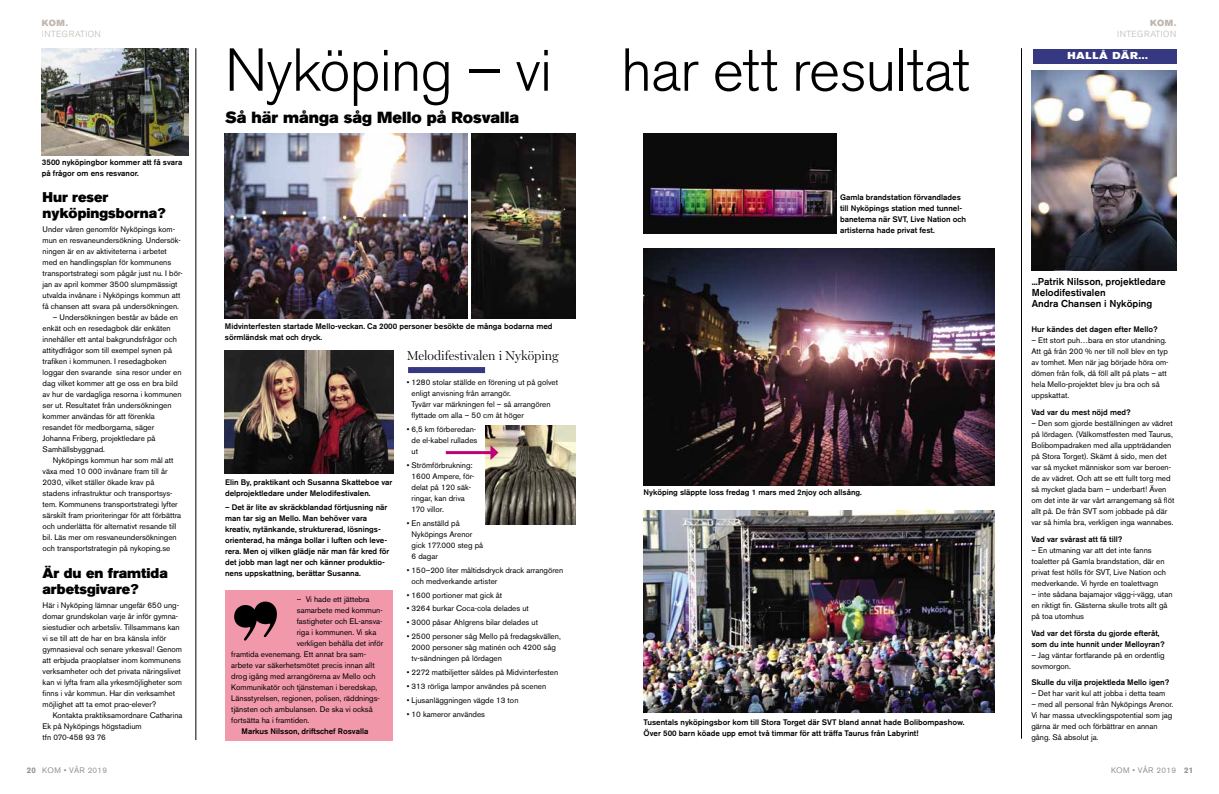
<style>
.page{position:relative;width:1219px;height:794px;background:#fff}
.page>*{position:absolute;margin:0;border:0;box-sizing:border-box;transform-origin:0 0}
.t1{font:300 60px "Akzidenz Grotesk BE";letter-spacing:-.02em;color:#000}
.t2{font:16px "Akzidenz Grotesk BE Super";color:#000}
.t3{font:14px/16px "Akzidenz Grotesk BE Super";color:#000}
.t4{font:300 13px "Miller Display";color:#000}
.t5{font:500 10px/11px "Akzidenz Grotesk BE";color:#000}
.t6{font:10px "Akzidenz Grotesk BE Super";letter-spacing:.05em;color:#fff;scale:1.1 1}
.t7{font:300 8.8px "Akzidenz Grotesk BE";letter-spacing:.05em;color:#bfb7b0}
.t8{font:8.8px "Akzidenz Grotesk BE Super";letter-spacing:.05em;color:#bfb7b0}
.t9{font:8px/11px "Akzidenz Grotesk BE";color:#000}
.t10{font:500 8px/11px "Akzidenz Grotesk BE";color:#000}
.t11{font:8px "Akzidenz Grotesk BE";letter-spacing:.04em;color:#939393}
.s1{font-weight:700}
</style>
<div class="page">
<hr style="left:196px;top:48px;width:1px;height:692px;background:#000">
<hr style="left:1021px;top:48px;width:1px;height:690px;background:#000">
<div style="left:225px;top:590px;width:167px;height:150px;background:#f198aa"></div>
<img style="left:1032px;top:70px;width:144px;height:200px">
<div style="left:1033px;top:49px;width:143px;height:14px;background:#363881"></div>
<img style="left:225px;top:133px;width:242px;height:185px">
<img style="left:471px;top:133px;width:104px;height:185px">
<img style="left:225px;top:350px;width:168px;height:123px">
<img style="left:485px;top:426px;width:90px;height:98px">
<img style="left:643px;top:511px;width:351px;height:201px">
<img style="left:643px;top:133px;width:193px;height:101px">
<img style="left:643px;top:249px;width:351px;height:236px">
<div style="left:408px;top:367px;width:77px;height:6px;background:#363881"></div>
<svg style="left:234px;top:601px;width:43px;height:39px"></svg>
<hr style="left:446px;top:451px;width:47px;height:3px;background:#c10077">
<svg style="left:490px;top:445px;width:8px;height:15px"></svg>
<img style="left:42px;top:48px;width:146px;height:108px">
<p class="t8" style="left:42px;top:17px;width:28px">KOM.</p>
<p class="t7" style="left:42px;top:29px;width:61px">INTEGRATION</p>
<p class="t10" style="left:42px;top:157px;width:142px">3500 nyköpingbor kommer att få svara på frågor om ens resvanor.</p>
<h3 class="t3" style="left:43px;top:189px;width:125px">Hur reser nyköpingsborna?</h3>
<p class="t9" style="left:43px;top:223px;width:142px">Under våren genomför Nyköpings kom&shy;mun en resvaneundersökning. Undersök&shy;ningen är en av aktiviteterna i arbetet med en handlingsplan för kommunens transportstrategi som pågår just nu. I bör&shy;jan av april kommer 3500 slumpmässigt utvalda invånare i Nyköpings kommun att få chansen att svara på undersökningen.</p>
<p class="t9" style="left:43px;top:311px;width:141px;text-indent:10px">– Undersökningen består av både en enkät och en resedagbok där enkäten innehåller ett antal bakgrundsfrågor och attitydfrågor som till exempel synen på trafiken i kommunen. I resedagboken loggar den svarande sina resor under en dag vilket kommer att ge oss en bra bild av hur de vardagliga resorna i kommunen ser ut. Resultatet från undersökningen kommer användas för att förenkla resandet för medborgarna, säger Johanna Friberg, projektledare på Samhällsbyggnad.</p>
<p class="t9" style="left:43px;top:454px;width:140px;text-indent:10px">Nyköpings kommun har som mål att växa med 10 000 invånare fram till år 2030, vilket ställer ökade krav på stadens infrastruktur och transportsys&shy;tem. Kommunens transportstrategi lyfter särskilt fram prioriteringar för att förbättra och underlätta för alternativt resande till bil. Läs mer om resvaneundersökningen och transportstrategin på nykoping.se</p>
<h3 class="t3" style="left:43px;top:565px;width:127px">Är du en framtida arbetsgivare?</h3>
<p class="t9" style="left:43px;top:600px;width:141px">Här i Nyköping lämnar ungefär 650 ung&shy;domar grundskolan varje år inför gymna&shy;siestudier och arbetsliv. Tillsammans kan vi se till att de har en bra känsla inför gymnasieval och senare yrkesval! Genom att erbjuda praoplatser inom kommunens verksamheter och det privata näringslivet kan vi lyfta fram alla yrkesmöjligheter som finns i vår kommun. Har din verksamhet möjlighet att ta emot prao-elever?</p>
<p class="t9" style="left:43px;top:710px;width:142px;text-indent:10px">Kontakta praktiksamordnare Catharina<br>Ek på Nyköpings högstadium<br>tfn 070-458 93 76</p>
<p class="t8" style="left:1150px;top:17px;width:28px">KOM.</p>
<p class="t7" style="left:1117px;top:29px;width:61px">INTEGRATION</p>
<h1 class="t1" style="left:225px;top:36px;width:746px">Nyköping – vi har ett resultat</h1>
<p class="t6" style="left:1067px;top:50px;width:74px">HALLÅ DÄR...</p>
<h2 class="t2" style="left:225px;top:108px;width:296px">Så här många såg Mello på Rosvalla</h2>
<p class="t10" style="left:225px;top:321px;width:329px">Midvinterfesten startade Mello-veckan. Ca 2000 personer besökte de många bodarna med sörmländsk mat och dryck.</p>
<p class="t10" style="left:225px;top:477px;width:169px">Elin By, praktikant och Susanna Skatteboe var delprojektledare under Melodifestivalen.</p>
<p class="t10" style="left:225px;top:502px;width:166px">– Det är lite av skräckblandad förtjusning när man tar sig an Mello. Man behöver vara kreativ, nytänkande, strukturerad, lösnings&shy;orienterad, ha många bollar i luften och leve&shy;rera. Men oj vilken glädje när man får kred för det jobb man lagt ner och känner produktio&shy;nens uppskattning, berättar Susanna.</p>
<p class="t9" style="left:297px;top:594px;width:74px">– Vi hade ett jättebra</p>
<p class="t9" style="left:297px;top:605px;width:88px">samarbete med kommun-</p>
<p class="t9" style="left:297px;top:616px;width:87px">fastigheter och EL-ansva-</p>
<p class="t9" style="left:297px;top:627px;width:81px">riga i kommunen. Vi ska</p>
<p class="t9" style="left:297px;top:638px;width:88px">verkligen behålla det inför</p>
<p class="t9" style="left:231px;top:649px;width:136px">framtida evenemang. Ett annat bra sam-</p>
<p class="t9" style="left:231px;top:660px;width:145px">arbete var säkerhetsmötet precis innan allt</p>
<p class="t9" style="left:231px;top:671px;width:146px">drog igång med arrangörerna av Mello och</p>
<p class="t9" style="left:231px;top:682px;width:148px">Kommunikatör och tjänsteman i beredskap,</p>
<p class="t9" style="left:231px;top:693px;width:150px">Länsstyrelsen, regionen, polisen, räddnings-</p>
<p class="t9" style="left:231px;top:704px;width:143px">tjänsten och ambulansen. De ska vi också</p>
<p class="t9" style="left:231px;top:715px;width:80px">fortsätta ha i framtiden.</p>
<p class="t10" style="left:242px;top:726px;width:128px">Markus Nilsson, driftschef Rosvalla</p>
<h3 class="t4" style="left:407px;top:348px;width:153px">Melodifestivalen i Nyköping</h3>
<p class="t9" style="left:411px;top:377px;width:148px;text-indent:-5px">• 1280 stolar ställde en förening ut på golvet enligt anvisning från arrangör.<br>Tyvärr var märkningen fel – så arrangören flyttade om alla – 50 cm åt höger</p>
<p class="t9" style="left:411px;top:424px;width:67px;text-indent:-5px">• 6,5 km förberedan&shy;de el-kabel rullades ut</p>
<p class="t9" style="left:411px;top:460px;width:65px;text-indent:-5px">• Strömförbrukning:<br>1600 Ampere, för&shy;delat på 120 säk&shy;ringar, kan driva<br>170 villor.</p>
<p class="t9" style="left:411px;top:517px;width:73px;text-indent:-5px">• En anställd på<br>Nyköpings Arenor gick 177.000 steg på<br>6 dagar</p>
<p class="t9" style="left:411px;top:564px;width:153px;text-indent:-5px">• 150–200 liter måltidsdryck drack arrangören och medverkande artister</p>
<p class="t9" style="left:407px;top:589px;width:97px">• 1600 portioner mat gick åt</p>
<p class="t9" style="left:407px;top:603px;width:124px">• 3264 burkar Coca-cola delades ut</p>
<p class="t9" style="left:407px;top:617px;width:133px">• 3000 påsar Ahlgrens bilar delades ut</p>
<p class="t9" style="left:411px;top:631px;width:151px;text-indent:-5px">• 2500 personer såg Mello på fredagskvällen,<br>2000 personer såg matinén och 4200 såg tv-sändningen på lördagen</p>
<p class="t9" style="left:407px;top:666px;width:153px">• 2272 matbiljetter såldes på Midvinterfesten</p>
<p class="t9" style="left:407px;top:680px;width:141px">• 313 rörliga lampor användes på scenen</p>
<p class="t9" style="left:407px;top:694px;width:113px">• Ljusanläggningen vägde 13 ton</p>
<p class="t9" style="left:407px;top:708px;width:80px">• 10 kameror användes</p>
<p class="t10" style="left:840px;top:192px;width:128px">Gamla brandstation förvandlades till Nyköpings station med tunnel&shy;banetema när SVT, Live Nation och artisterna hade privat fest.</p>
<p class="t10" style="left:643px;top:487px;width:220px">Nyköping släppte loss fredag 1 mars med 2njoy och allsång.</p>
<p class="t10" style="left:643px;top:717px;width:322px">Tusentals nyköpingsbor kom till Stora Torget där SVT bland annat hade Bolibompashow.<br>Över 500 barn köade upp emot två timmar för att träffa Taurus från Labyrint!</p>
<p class="t5" style="left:1032px;top:275px;width:135px">...Patrik Nilsson, projektledare<br>Melodifestivalen<br>Andra Chansen i Nyköping</p>
<p class="t10" style="left:1031px;top:324px;width:128px">Hur kändes det dagen efter Mello?</p>
<p class="t9" style="left:1031px;top:335px;width:139px">– Ett stort puh…bara en stor utandning.<br>Att gå från 200 % ner till noll blev en typ av tomhet. Men när jag började höra om&shy;dömen från folk, då föll allt på plats – att hela Mello-projektet blev ju bra och så uppskattat.</p>
<p class="t10" style="left:1031px;top:407px;width:101px">Vad var du mest nöjd med?</p>
<p class="t9" style="left:1031px;top:418px;width:145px">– Den som gjorde beställningen av vädret på lördagen. (Välkomstfesten med Taurus, Bolibompadraken med alla uppträdanden på Stora Torget). Skämt å sido, men det var så mycket människor som var beroen&shy;de av vädret. Och att se ett fullt torg med så mycket glada barn – underbart! Även om det inte är var vårt arrangemang så flöt allt på. De från SVT som jobbade på där var så himla bra, verkligen inga wannabes.</p>
<p class="t10" style="left:1031px;top:533px;width:92px">Vad var svårast att få till?</p>
<p class="t9" style="left:1031px;top:544px;width:136px">– En utmaning var att det inte fanns toaletter på Gamla brandstation, där en privat fest hölls för SVT, Live Nation och medverkande. Vi hyrde en toalettvagn</p>
<p class="t9" style="left:1031px;top:588px;width:143px">– inte sådana bajamajor vägg-i-vägg, utan en riktigt fin. Gästerna skulle trots allt gå på toa utomhus</p>
<p class="t10" style="left:1031px;top:627px;width:135px">Vad var det första du gjorde efteråt, som du inte hunnit under Melloyran?</p>
<p class="t9" style="left:1031px;top:649px;width:135px">– Jag väntar fortfarande på en ordentlig sovmorgon.</p>
<p class="t10" style="left:1031px;top:677px;width:139px">Skulle du vilja projektleda Mello igen?</p>
<p class="t9" style="left:1031px;top:688px;width:136px">– Det har varit kul att jobba i detta team</p>
<p class="t9" style="left:1031px;top:699px;width:144px">– med all personal från Nyköpings Arenor.<br>Vi har massa utvecklingspotential som jag gärna är med och förbättrar en annan gång. Så absolut ja.</p>
<p class="t11" style="left:27px;top:765px;width:82px"><span class="s1">20</span> KOM • VÅR 2019</p>
<p class="t11" style="left:1111px;top:765px;width:84px">KOM • VÅR 2019 <span class="s1">21</span></p>
</div>
